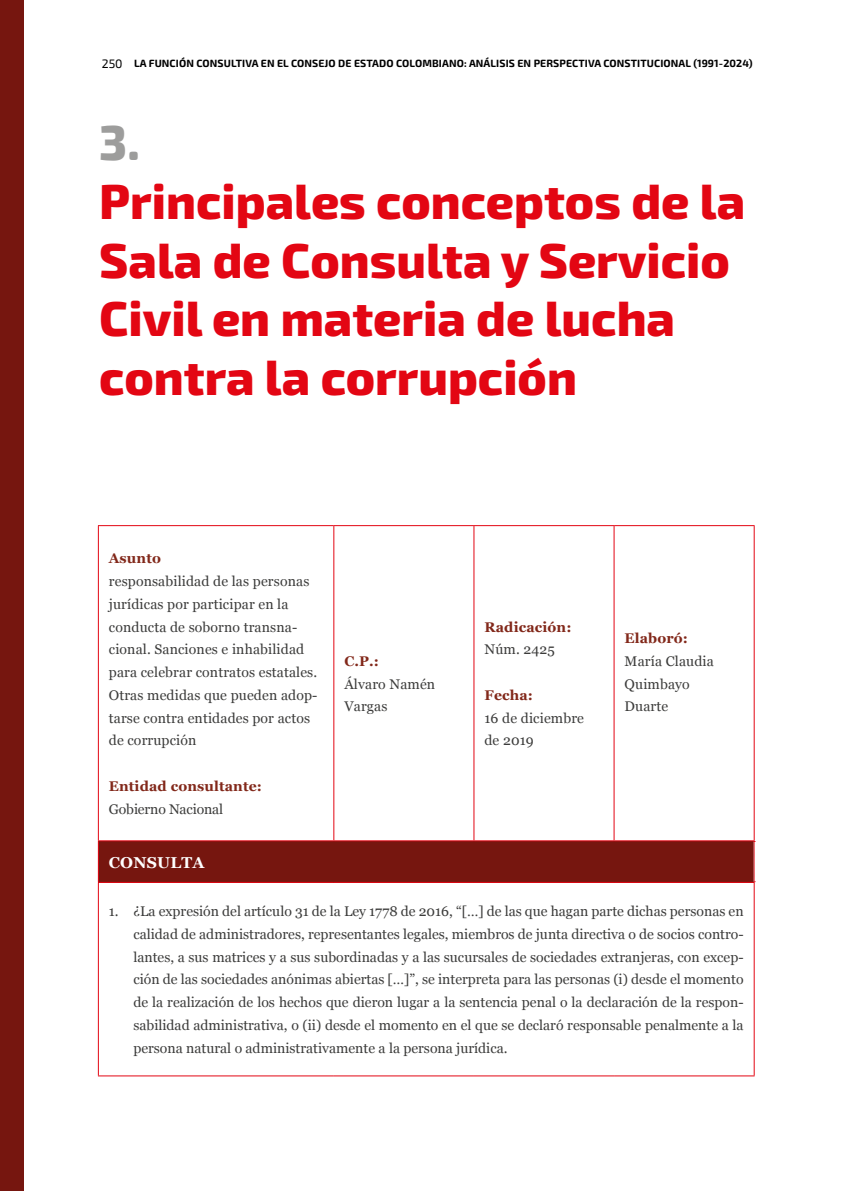
<style>
.page{position:relative;width:844px;height:1191px;background:#fff}
.page>*{position:absolute;margin:0;border:0;box-sizing:border-box;transform-origin:0 0}
.t1{font:800 49px/58.8px "Exo 2";color:#e30613}
.t2{font:800 49px "Exo 2";color:#9d9d9c}
.t3{font:700 15.75px "Georgia";letter-spacing:.01em;color:#fff}
.t4{font:14px/22.8px "Georgia";letter-spacing:.01em;color:#3c3c3b}
.t5{font:700 14px "Georgia";letter-spacing:.01em;color:#82281a}
.t6{font:14px "Georgia";letter-spacing:-.01em;color:#3c3c3b}
.t7{font:700 10.5px "Exo 2";letter-spacing:.01em;color:#000}
.s1{font-weight:400;font-size:12.25px}
</style>
<div class="page">
<div style="left:0;top:0;width:23px;height:1191px;background:#76160f"></div>
<div style="left:98px;top:840px;width:656px;height:42px;background:#76160f"></div>
<hr style="left:98px;top:841px;width:1px;height:41px;background:#e30613">
<hr style="left:98px;top:1075px;width:236px;height:1px;background:#e30613">
<hr style="left:334px;top:1075px;width:140px;height:1px;background:#e30613">
<hr style="left:474px;top:1075px;width:140px;height:1px;background:#e30613">
<hr style="left:614px;top:1075px;width:140px;height:1px;background:#e30613">
<hr style="left:98px;top:840px;width:236px;height:1px;background:#e30613">
<hr style="left:334px;top:840px;width:140px;height:1px;background:#e30613">
<hr style="left:474px;top:840px;width:140px;height:1px;background:#e30613">
<hr style="left:614px;top:840px;width:140px;height:1px;background:#e30613">
<hr style="left:98px;top:882px;width:236px;height:1px;background:#e30613">
<hr style="left:334px;top:882px;width:140px;height:1px;background:#e30613">
<hr style="left:474px;top:882px;width:140px;height:1px;background:#e30613">
<hr style="left:614px;top:882px;width:140px;height:1px;background:#e30613">
<hr style="left:98px;top:525px;width:236px;height:1px;background:#e30613">
<hr style="left:98px;top:526px;width:1px;height:314px;background:#e30613">
<hr style="left:334px;top:525px;width:140px;height:1px;background:#e30613">
<hr style="left:333px;top:526px;width:1px;height:314px;background:#e30613">
<hr style="left:474px;top:525px;width:140px;height:1px;background:#e30613">
<hr style="left:473px;top:526px;width:1px;height:314px;background:#e30613">
<hr style="left:614px;top:525px;width:140px;height:1px;background:#e30613">
<hr style="left:613px;top:526px;width:1px;height:314px;background:#e30613">
<hr style="left:753px;top:526px;width:1px;height:314px;background:#e30613">
<hr style="left:98px;top:882px;width:1px;height:193px;background:#e30613">
<hr style="left:753px;top:882px;width:1px;height:193px;background:#e30613">
<svg style="left:753px;top:841px;width:2px;height:41px"></svg>
<p class="t7" style="left:102px;top:57px;width:652px"><span class="s1">250</span> LA FUNCIÓN CONSULTIVA EN EL CONSEJO DE ESTADO COLOMBIANO: ANÁLISIS EN PERSPECTIVA CONSTITUCIONAL (1991-2024)</p>
<h1 class="t2" style="left:99px;top:113px;width:42px">3.</h1>
<h1 class="t1" style="left:99px;top:173px;width:647px">Principales conceptos de la<br>Sala de Consulta y Servicio<br>Civil en materia de lucha contra la corrupción</h1>
<p class="t5" style="left:109px;top:548px;width:54px">Asunto</p>
<p class="t4" style="left:109px;top:569px;width:210px">responsabilidad de las personas jurídicas por participar en la conducta de soborno transna&shy;cional. Sanciones e inhabilidad para celebrar contratos estatales.<br>Otras medidas que pueden adop&shy;tarse contra entidades por actos de corrupción</p>
<p class="t5" style="left:109px;top:775px;width:155px">Entidad consultante:</p>
<p class="t6" style="left:109px;top:798px;width:116px">Gobierno Nacional</p>
<p class="t5" style="left:344px;top:650px;width:36px">C.P.:</p>
<p class="t4" style="left:344px;top:671px;width:92px">Álvaro Namén<br>Vargas</p>
<p class="t5" style="left:484px;top:616px;width:88px">Radicación:</p>
<p class="t4" style="left:484px;top:637px;width:72px">Núm. 2425</p>
<p class="t5" style="left:484px;top:684px;width:50px">Fecha:</p>
<p class="t4" style="left:484px;top:706px;width:101px">16 de diciembre de 2019</p>
<p class="t5" style="left:624px;top:627px;width:65px">Elaboró:</p>
<p class="t4" style="left:624px;top:649px;width:91px">María Claudia<br>Quimbayo<br>Duarte</p>
<p class="t3" style="left:109px;top:850px;width:97px">CONSULTA</p>
<p class="t4" style="left:133px;top:899px;width:611px;text-align:justify;text-indent:-24px">1. ¿La expresión del artículo 31 de la Ley 1778 de 2016, “[…] de las que hagan parte dichas personas en calidad de administradores, representantes legales, miembros de junta directiva o de socios contro&shy;lantes, a sus matrices y a sus subordinadas y a las sucursales de sociedades extranjeras, con excep&shy;ción de las sociedades anónimas abiertas […]”, se interpreta para las personas (i) desde el momento de la realización de los hechos que dieron lugar a la sentencia penal o la declaración de la respon&shy;sabilidad administrativa, o (ii) desde el momento en el que se declaró responsable penalmente a la persona natural o administrativamente a la persona jurídica.</p>
</div>
